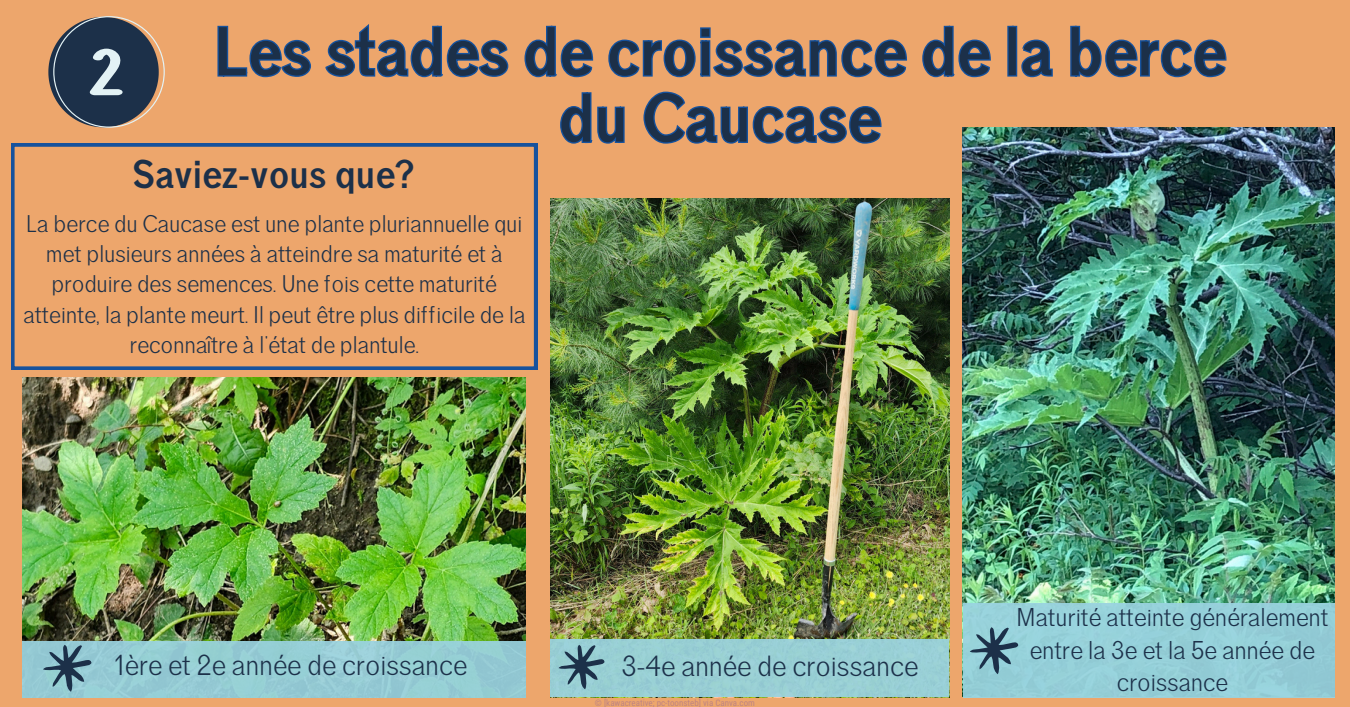
<style>
.page{position:relative;width:1350px;height:707px;background:#fff}
.page>*{position:absolute;margin:0;border:0;box-sizing:border-box;transform-origin:0 0}
.t1{font:700 64.05px/66.3px "Treyton";color:#1c3049;text-align:center}
.t2{font:700 37.5px "Treyton";color:#1c3049}
.t3{font:27.15px "Treyton";color:#1c3049}
.t4{font:27px "Treyton";color:#1c3049}
.t5{font:24px/32.7px "Treyton";color:#1c3049;text-align:center}
.t6{font:22.5px/30.3px "Treyton";color:#1c3049;text-align:center}
.t7{font:9px "Roboto Condensed";color:#bd8383}
</style>
<div class="page">
<div style="left:0;top:0;width:1350px;height:706px;background:#eda66c"></div>
<svg style="left:48px;top:16px;width:116px;height:111px"></svg>
<img style="left:23px;top:377px;width:503px;height:264px">
<div style="left:22px;top:641px;width:504px;height:56px;background:#95cdd4"></div>
<svg style="left:43px;top:644px;width:48px;height:47px"></svg>
<svg style="left:11px;top:143px;width:526px;height:226px"></svg>
<img style="left:551px;top:198px;width:398px;height:499px">
<img style="left:963px;top:128px;width:371px;height:475px">
<svg style="left:217px;top:24px;width:1010px;height:54px"></svg>
<svg style="left:560px;top:91px;width:322px;height:53px"></svg>
<div style="left:550px;top:638px;width:399px;height:58px;background:#99cfd4"></div>
<svg style="left:559px;top:645px;width:46px;height:44px"></svg>
<div style="left:963px;top:603px;width:371px;height:94px;background:#95d0d9"></div>
<svg style="left:970px;top:627px;width:48px;height:47px"></svg>
<h2 class="t1" style="left:213px;top:20px;width:1014px">Les stades de croissance de la berce du Caucase</h2>
<p class="t2" style="left:133px;top:151px;width:284px">Saviez-vous que?</p>
<h4 class="t6" style="left:23px;top:209px;width:504px">La berce du Caucase est une plante pluriannuelle qui met plusieurs années à atteindre sa maturité et à produire des semences. Une fois cette maturité atteinte, la plante meurt. Il peut être plus difficile de la reconnaître à l'état de plantule.</h4>
<p class="t4" style="left:115px;top:648px;width:354px">1ère et 2e année de croissance</p>
<h4 class="t3" style="left:621px;top:649px;width:299px">3-4e année de croissance</h4>
<p class="t7" style="left:595px;top:697px;width:161px">© [kawacreative; pc-toonsteb] via Canva.com</p>
<p class="t5" style="left:1016px;top:601px;width:314px">Maturité atteinte généralement entre la 3e et la 5e année de croissance</p>
</div>
